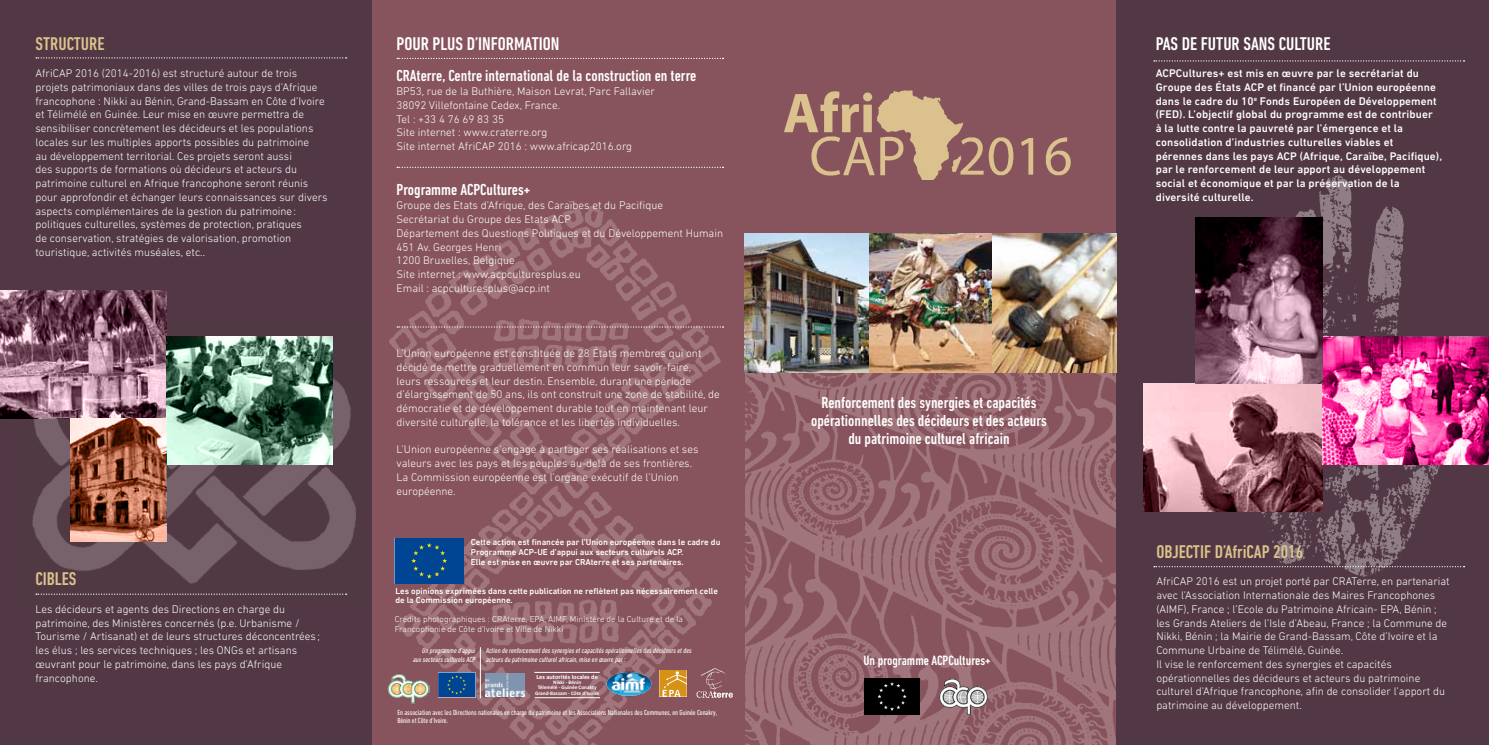
<style>
.page{position:relative;width:1489px;height:745px;background:#fff}
.page>*{position:absolute;margin:0;border:0;box-sizing:border-box;transform-origin:0 0}
.t1{font:500 condensed 18.75px "DIN Next LT Pro";color:#fff}
.t2{font:500 condensed 18.75px "DIN Next LT Pro";color:#dac18d}
.t3{font:500 condensed 16.25px/17.9px "DIN Next LT Pro";color:#fff;text-align:center}
.t4{font:500 condensed 13.75px "DIN Next LT Pro";color:#fff}
.t5{font:300 11.25px/13.8px "DIN Next LT Pro";color:#fff}
.t6{font:500 11.25px/13.8px "DIN Next LT Pro";letter-spacing:.01em;color:#fff}
.t7{font:500 8.75px/9.6px "DIN Next LT Pro";color:#fff}
.t8{font:300 8.75px/9.6px "DIN Next LT Pro";color:#fff}
.t9{font:italic condensed 7.5px/8.2px "DIN Next LT Pro";color:#fff;text-align:right}
.t10{font:condensed 7.5px/8.2px "DIN Next LT Pro";color:#fff}
.t11{font:700 6.38px "Calibri";color:#fff}
.t12{font:700 5.38px/5.4px "Calibri";color:#fff;text-align:center}
</style>
<div class="page">
<div style="left:0;top:0;width:372px;height:744px;background:#513844"></div>
<img style="left:17px;top:330px;width:339px;height:265px">
<div style="left:744px;top:0;width:372px;height:744px;background:#87545d"></div>
<img style="left:744px;top:372px;width:372px;height:372px">
<div style="left:372px;top:0;width:372px;height:744px;background:#87545d"></div>
<img style="left:387px;top:206px;width:346px;height:538px">
<div style="left:1116px;top:0;width:372px;height:744px;background:#513844"></div>
<img style="left:1230px;top:175px;width:255px;height:402px">
<img style="left:0;top:290px;width:166px;height:128px">
<img style="left:1143px;top:383px;width:179px;height:128px">
<img style="left:166px;top:336px;width:166px;height:128px">
<img style="left:70px;top:418px;width:96px;height:123px">
<img style="left:744px;top:234px;width:372px;height:138px">
<img style="left:1322px;top:336px;width:166px;height:128px">
<img style="left:1195px;top:217px;width:127px;height:166px">
<svg style="left:394px;top:537px;width:70px;height:46px;background:#0b4a8f"></svg>
<svg style="left:438px;top:672px;width:37px;height:24px"></svg>
<img style="left:864px;top:677px;width:55px;height:36px">
<svg style="left:659px;top:669px;width:27px;height:27px"></svg>
<img style="left:388px;top:671px;width:41px;height:33px">
<img style="left:604px;top:669px;width:49px;height:27px">
<img style="left:485px;top:672px;width:39px;height:24px">
<img style="left:938px;top:675px;width:50px;height:40px">
<img style="left:784px;top:90px;width:287px;height:89px">
<svg style="left:36px;top:57px;width:310px;height:1px"></svg>
<svg style="left:397px;top:58px;width:326px;height:1px"></svg>
<svg style="left:397px;top:167px;width:326px;height:1px"></svg>
<svg style="left:397px;top:326px;width:326px;height:1px"></svg>
<svg style="left:36px;top:593px;width:310px;height:1px"></svg>
<svg style="left:1153px;top:565px;width:311px;height:2px"></svg>
<svg style="left:1153px;top:60px;width:311px;height:1px"></svg>
<img style="left:692px;top:663px;width:41px;height:34px">
<hr style="left:534px;top:671px;width:65px;height:1px;background:#fff">
<hr style="left:534px;top:697px;width:66px;height:1px;background:#fff">
<hr style="left:480px;top:646px;width:1px;height:51px;background:#fff">
<h1 class="t2" style="left:35px;top:33px;width:70px">Structure</h1>
<p class="t5" style="left:35px;top:66px;width:293px">AfriCAP 2016 (2014-2016) est structuré autour de trois projets patrimoniaux dans des villes de trois pays d’Afrique francophone : Nikki au Bénin, Grand-Bassam en Côte d’Ivoire et Télimélé en Guinée. Leur mise en œuvre permettra de sensibiliser concrètement les décideurs et les populations locales sur les multiples apports possibles du patrimoine<br>au développement territorial. Ces projets seront aussi<br>des supports de formations où décideurs et acteurs du patrimoine culturel en Afrique francophone seront réunis pour approfondir et échanger leurs connaissances sur divers aspects complémentaires de la gestion du patrimoine: politiques culturelles, systèmes de protection, pratiques<br>de conservation, stratégies de valorisation, promotion touristique, activités muséales, etc..</p>
<h1 class="t2" style="left:35px;top:568px;width:41px">Cibles</h1>
<p class="t5" style="left:35px;top:601px;width:286px">Les décideurs et agents des Directions en charge du patrimoine, des Ministères concernés (p.e. Urbanisme / Tourisme / Artisanat) et de leurs structures déconcentrées ; les élus ; les services techniques ; les ONGs et artisans œuvrant pour le patrimoine, dans les pays d’Afrique francophone.</p>
<h1 class="t1" style="left:396px;top:33px;width:164px">Pour plus d’information</h1>
<h2 class="t3" style="left:396px;top:67px;width:301px">CRAterre, Centre international de la construction en terre</h2>
<p class="t5" style="left:396px;top:84px;width:260px">BP53, rue de la Buthière, Maison Levrat, Parc Fallavier 38092 Villefontaine Cedex, France.<br>Tel : +33 4 76 69 83 35<br>Site internet : www.craterre.org<br>Site internet AfriCAP 2016 : www.africap2016.org</p>
<h2 class="t3" style="left:396px;top:181px;width:135px">Programme ACPCultures+</h2>
<p class="t5" style="left:396px;top:198px;width:328px">Groupe des Etats d’Afrique, des Caraïbes et du Pacifique<br>Secrétariat du Groupe des Etats ACP<br>Département des Questions Politiques et du Développement Humain 451 Av. Georges Henri<br>1200 Bruxelles, Belgique<br>Site internet : www.acpculturesplus.eu<br>Email : acpculturesplus@acp.int</p>
<p class="t5" style="left:396px;top:346px;width:325px">L’Union européenne est constituée de 28 États membres qui ont décidé de mettre graduellement en commun leur savoir-faire,<br>leurs ressources et leur destin. Ensemble, durant une période d’élargissement de 50 ans, ils ont construit une zone de stabilité, de démocratie et de développement durable tout en maintenant leur diversité culturelle, la tolérance et les libertés individuelles.</p>
<p class="t5" style="left:396px;top:442px;width:303px">L’Union européenne s’engage à partager ses réalisations et ses valeurs avec les pays et les peuples au-delà de ses frontières.<br>La Commission européenne est l’organe exécutif de l’Union européenne.</p>
<p class="t7" style="left:471px;top:537px;width:251px">Cette action est financée par l’Union européenne dans le cadre du<br>Programme ACP-UE d’appui aux secteurs culturels ACP.<br>Elle est mise en œuvre par CRAterre et ses partenaires.</p>
<p class="t7" style="left:395px;top:585px;width:324px">Les opinions exprimées dans cette publication ne reflètent pas nécessairement celle de la Commission européenne.</p>
<p class="t8" style="left:394px;top:614px;width:290px">Crédits photographiques : CRAterre, EPA, AIMF, Ministère de la Culture et de la<br>Francophonie de Côte d’Ivoire et Ville de Nikki</p>
<p class="t9" style="left:413px;top:646px;width:65px">Un programme d’appui auxsecteursculturelsACP</p>
<p class="t9" style="left:485px;top:646px;width:209px;text-align:left">Action de renforcementdessynergiesetcapacitésopérationnellesdesdécideursetdes acteursdu patrimoine culturelafricain,mise en œuvre par:</p>
<p class="t11" style="left:536px;top:672px;width:63px">Les autorités locales de</p>
<p class="t12" style="left:535px;top:679px;width:66px">Nikki - Bénin<br>Télemélé - Guinée Conakty<br>Grand-Bassam - Côte d’Ivoire</p>
<p class="t10" style="left:397px;top:708px;width:321px">En association avec les Directions nationales en charge du patrimoine et les Associations Nationales des Communes, en Guinée Conakry,<br>Bénin et Côte d’Ivoire.</p>
<h2 class="t3" style="left:811px;top:393px;width:237px">Renforcement des synergies et capacités opérationnelles des décideurs et des acteurs du patrimoine culturel africain</h2>
<p class="t4" style="left:863px;top:652px;width:129px">Un programme ACPCultures+</p>
<h1 class="t1" style="left:1155px;top:33px;width:176px">Pas de futur sans culture</h1>
<p class="t6" style="left:1155px;top:66px;width:288px">ACPCultures+ est mis en œuvre par le secrétariat du Groupe des États ACP et financé par l’Union européenne dans le cadre du 10<sup>e</sup> Fonds Européen de Développement (FED). L’objectif global du programme est de contribuer<br>à la lutte contre la pauvreté par l’émergence et la consolidation d’industries culturelles viables et pérennes dans les pays ACP (Afrique, Caraïbe, Pacifique), par le renforcement de leur apport au développement social et économique et par la préservation de la diversité culturelle.</p>
<h1 class="t2" style="left:1156px;top:540px;width:148px">Objectif d’AfriCAP 2016</h1>
<p class="t5" style="left:1156px;top:574px;width:295px">AfriCAP 2016 est un projet porté par CRATerre, en partenariat avec l’Association Internationale des Maires Francophones (AIMF), France ; l’Ecole du Patrimoine Africain- EPA, Bénin ; les Grands Ateliers de l’Isle d’Abeau, France ; la Commune de Nikki, Bénin ; la Mairie de Grand-Bassam, Côte d’Ivoire et la Commune Urbaine de Télimélé, Guinée.<br>Il vise le renforcement des synergies et capacités opérationnelles des décideurs et acteurs du patrimoine culturel d’Afrique francophone, afin de consolider l’apport du patrimoine au développement.</p>
</div>
